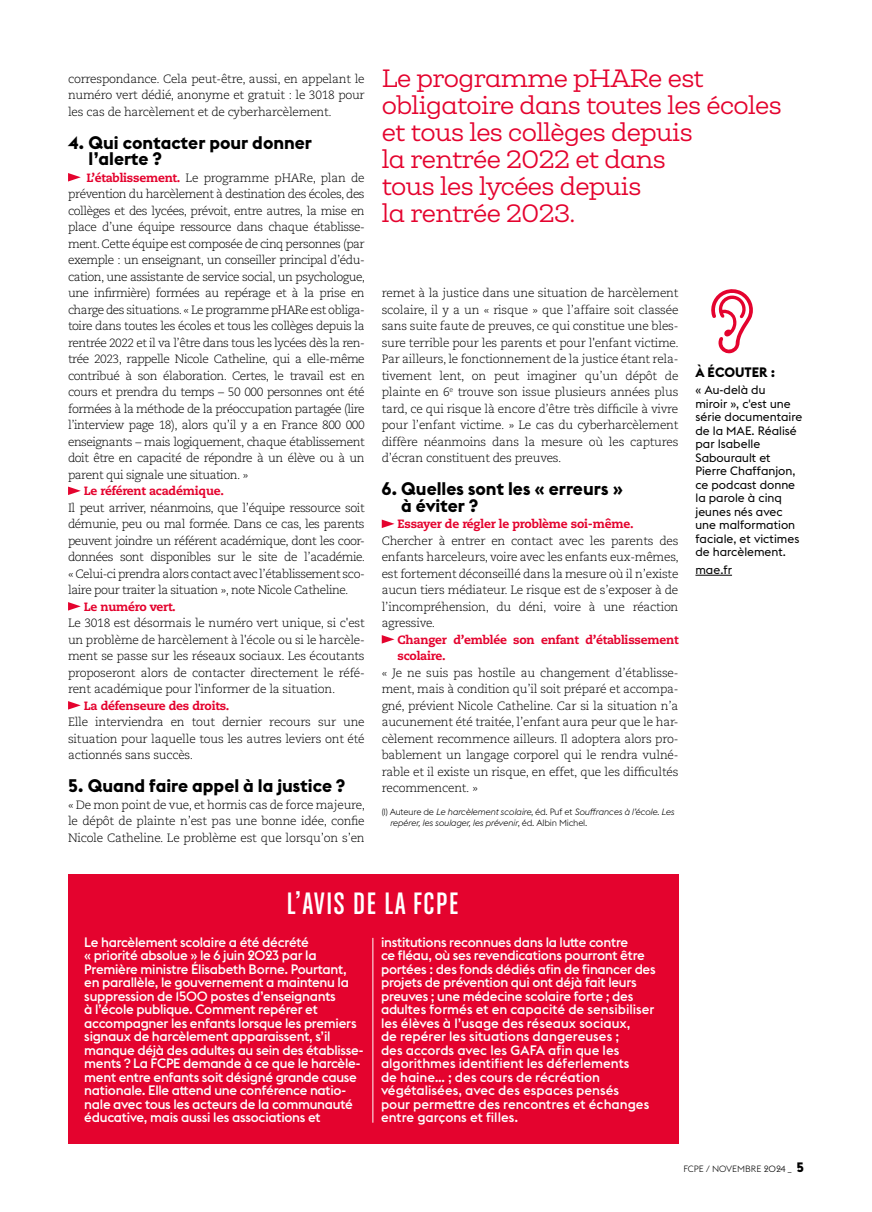
<style>
.page{position:relative;width:872px;height:1212px;background:#fff}
.page>*{position:absolute;margin:0;border:0;box-sizing:border-box;transform-origin:0 0}
.t1{font:33px "Chalet Comprime Cologne Eighty";letter-spacing:.05em;color:#fff}
.t2{font:24px/27px "Queulat";letter-spacing:-.025em;color:#e4032e}
.t3{font:700 18px/16.5px "Euclid Flex";color:#000}
.t4{font:500 13.5px/13.5px "Euclid Flex";letter-spacing:-.02em;color:#fff}
.t5{font:500 13.5px/13.5px "Euclid Flex";color:#fff}
.t6{font:700 13.5px "Euclid Flex";color:#000}
.t7{font:300 12px/16.5px "Caecilia LT Std";letter-spacing:-.02em;color:#000;text-align:justify}
.t8{font:12px/13.5px "Euclid Flex";color:#000}
.t9{font:800 12px/16.5px "Caecilia LT Std";letter-spacing:-.02em;color:#e4032e}
.t10{font:italic 300 9px/10.5px "Euclid Flex";letter-spacing:-.025em;color:#000}
.t11{font:300 9px "Euclid Flex";color:#000}
.s1{font-weight:800;color:#e4032e}
.s2{font-style:normal}
.s3{font-weight:700;font-size:13.5px}
</style>
<div class="page">
<svg style="left:68px;top:173px;width:13px;height:9px"></svg>
<svg style="left:68px;top:486px;width:13px;height:9px"></svg>
<svg style="left:68px;top:602px;width:13px;height:9px"></svg>
<svg style="left:68px;top:701px;width:13px;height:9px"></svg>
<svg style="left:382px;top:519px;width:12px;height:9px"></svg>
<svg style="left:382px;top:635px;width:12px;height:9px"></svg>
<hr style="left:695px;top:575px;width:37px;height:1px;background:#000">
<div style="left:68px;top:874px;width:610px;height:270px;background:#e4032e"></div>
<hr style="left:372px;top:938px;width:1px;height:185px;background:#fff">
<svg style="left:711px;top:289px;width:42px;height:65px"></svg>
<p class="t7" style="left:68px;top:70px;width:298px">correspondance. Cela peut-être, aussi, en appelant le numéro vert dédié, anonyme et gratuit : le 3018 pour les cas de harcèlement et de cyberharcèlement.</p>
<h3 class="t3" style="left:89px;top:134px;width:225px;text-indent:-21px">4. Qui contacter pour donner l’alerte ?</h3>
<p class="t7" style="left:68px;top:169px;width:299px;text-indent:18px"><span class="s1">L’établissement.</span> Le programme pHARe, plan de prévention du harcèlement à destination des écoles, des collèges et des lycées, prévoit, entre autres, la mise en place d’une équipe ressource dans chaque établisse&shy;ment. Cette équipe est composée de cinq personnes (par exemple : un enseignant, un conseiller principal d’édu&shy;cation, une assistante de service social, un psychologue, une infirmière) formées au repérage et à la prise en charge des situations. « Le programme pHARe est obliga&shy;toire dans toutes les écoles et tous les collèges depuis la rentrée 2022 et il va l’être dans tous les lycées dès la ren&shy;trée 2023, rappelle Nicole Catheline, qui a elle-même contribué à son élaboration. Certes, le travail est en cours et prendra du temps – 50 000 personnes ont été formées à la méthode de la préoccupation partagée (lire l’interview page 18), alors qu’il y a en France 800 000 enseignants – mais logiquement, chaque établissement doit être en capacité de répondre à un élève ou à un parent qui signale une situation. »</p>
<p class="t9" style="left:84px;top:483px;width:142px">Le référent académique.</p>
<p class="t7" style="left:68px;top:499px;width:299px">Il peut arriver, néanmoins, que l’équipe ressource soit démunie, peu ou mal formée. Dans ce cas, les parents peuvent joindre un référent académique, dont les coor&shy;données sont disponibles sur le site de l’académie. « Celui-ci prendra alors contact avec l’établissement sco&shy;laire pour traiter la situation », note Nicole Catheline.</p>
<p class="t9" style="left:84px;top:598px;width:93px">Le numéro vert.</p>
<p class="t7" style="left:68px;top:615px;width:298px">Le 3018 est désormais le numéro vert unique, si c'est un problème de harcèlement à l'école ou si le harcèle&shy;ment se passe sur les réseaux sociaux. Les écoutants proposeront alors de contacter directement le réfé&shy;rent académique pour l'informer de la situation.</p>
<p class="t9" style="left:84px;top:697px;width:147px">La défenseure des droits.</p>
<p class="t7" style="left:68px;top:714px;width:298px">Elle interviendra en tout dernier recours sur une situation pour laquelle tous les autres leviers ont été actionnés sans succès.</p>
<h3 class="t3" style="left:68px;top:778px;width:278px">5. Quand faire appel à la justice ?</h3>
<p class="t7" style="left:68px;top:796px;width:299px">« De mon point de vue, et hormis cas de force majeure, le dépôt de plainte n’est pas une bonne idée, confie Nicole Catheline. Le problème est que lorsqu’on s’en</p>
<h2 class="t2" style="left:382px;top:64px;width:401px">Le programme pHARe est obligatoire dans toutes les écoles et tous les collèges depuis<br>la rentrée 2022 et dans<br>tous les lycées depuis<br>la rentrée 2023.</h2>
<p class="t7" style="left:382px;top:285px;width:299px">remet à la justice dans une situation de harcèlement scolaire, il y a un « risque » que l’affaire soit classée sans suite faute de preuves, ce qui constitue une bles&shy;sure terrible pour les parents et pour l'enfant victime.<br>Par ailleurs, le fonctionnement de la justice étant rela&shy;tivement lent, on peut imaginer qu’un dépôt de plainte en 6<sup>e</sup> trouve son issue plusieurs années plus tard, ce qui risque là encore d’être très difficile à vivre pour l’enfant victime. » Le cas du cyberharcèlement diffère néanmoins dans la mesure où les captures d’écran constituent des preuves.</p>
<h3 class="t3" style="left:401px;top:481px;width:223px;text-indent:-20px">6. Quelles sont les « erreurs » à éviter ?</h3>
<p class="t9" style="left:397px;top:516px;width:237px">Essayer de régler le problème soi-même.</p>
<p class="t7" style="left:382px;top:532px;width:299px">Chercher à entrer en contact avec les parents des enfants harceleurs, voire avec les enfants eux-mêmes, est fortement déconseillé dans la mesure où il n’existe aucun tiers médiateur. Le risque est de s’exposer à de l’incompréhension, du déni, voire à une réaction agressive.</p>
<p class="t9" style="left:397px;top:631px;width:282px">Changer d’emblée son enfant d’établissement scolaire.</p>
<p class="t7" style="left:382px;top:664px;width:298px">« Je ne suis pas hostile au changement d’établisse&shy;ment, mais à condition qu’il soit préparé et accompa&shy;gné, prévient Nicole Catheline. Car si la situation n’a aucunement été traitée, l’enfant aura peur que le har&shy;cèlement recommence ailleurs. Il adoptera alors pro&shy;bablement un langage corporel qui le rendra vulné&shy;rable et il existe un risque, en effet, que les difficultés recommencent. »</p>
<p class="t10" style="left:390px;top:807px;width:286px;text-indent:-8px"><span class="s2">(1) Auteure de</span> Le harcèlement scolaire<span class="s2">, éd. Puf et</span> Souffrances à l’école. Les repérer, les soulager, les prévenir<span class="s2">, éd. Albin Michel.</span></p>
<p class="t6" style="left:695px;top:364px;width:81px">À ÉCOUTER :</p>
<p class="t8" style="left:695px;top:383px;width:108px">« Au-delà du<br>miroir », c'est une série documentaire de la MAE. Réalisé par Isabelle<br>Sabourault et<br>Pierre Chaffanjon, ce podcast donne la parole à cinq jeunes nés avec une malformation faciale, et victimes de harcèlement.</p>
<p class="t8" style="left:695px;top:563px;width:38px">mae.fr</p>
<h1 class="t1" style="left:287px;top:885px;width:173px">L’AVIS DE LA FCPE</h1>
<p class="t4" style="left:84px;top:935px;width:280px">Le harcèlement scolaire a été décrété<br>« priorité absolue » le 6 juin 2023 par la Première ministre Élisabeth Borne. Pourtant, en parallèle, le gouvernement a maintenu la suppression de 1500 postes d’enseignants<br>à l’école publique. Comment repérer et accompagner les enfants lorsque les premiers signaux de harcèlement apparaissent, s’il manque déjà des adultes au sein des établisse&shy;ments ? La FCPE demande à ce que le harcèle&shy;ment entre enfants soit désigné grande cause nationale. Elle attend une conférence natio&shy;nale avec tous les acteurs de la communauté éducative, mais aussi les associations et</p>
<p class="t5" style="left:381px;top:935px;width:276px">institutions reconnues dans la lutte contre<br>ce fléau, où ses revendications pourront être portées : des fonds dédiés afin de financer des projets de prévention qui ont déjà fait leurs preuves ; une médecine scolaire forte ; des adultes formés et en capacité de sensibiliser les élèves à l’usage des réseaux sociaux,<br>de repérer les situations dangereuses ;<br>des accords avec les GAFA afin que les algorithmes identifient les déferlements<br>de haine… ; des cours de récréation végétalisées, avec des espaces pensés<br>pour permettre des rencontres et échanges entre garçons et filles.</p>
<p class="t11" style="left:683px;top:1163px;width:122px">FCPE / NOVEMBRE 2024 _ <span class="s3">5</span></p>
</div>
